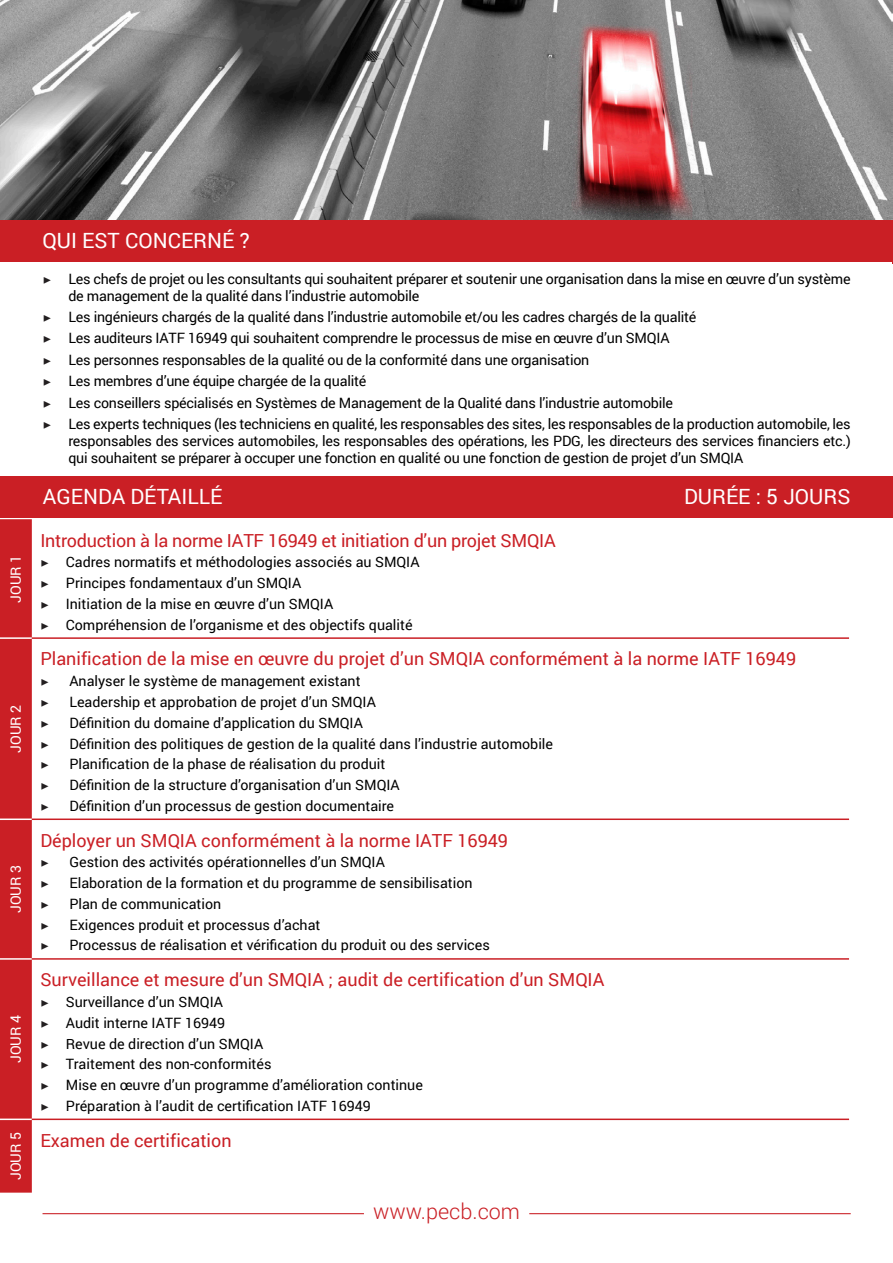
<style>
.page{position:relative;width:893px;height:1263px;background:#fff}
.page>*{position:absolute;margin:0;border:0;box-sizing:border-box;transform-origin:0 0}
.t1{font:300 21.6px "Roboto";color:#ca1f25}
.t2{font:21px "Roboto";color:#fff}
.t3{font:18px "Roboto";color:#ca1f25}
.t4{font:14.25px/17.1px "Roboto";color:#000}
.t5{font:14.25px "Roboto";color:#fff}
.s1{font-family:"Minion Pro";color:#231f20}
</style>
<div class="page">
<hr style="left:43px;top:1213px;width:321px;height:1px;background:#ca1f25">
<hr style="left:529px;top:1213px;width:322px;height:1px;background:#ca1f25">
<div style="left:0;top:476px;width:893px;height:41px;background:#ca1f25"></div>
<div style="left:0;top:519px;width:32px;height:673px;background:#ca1f25"></div>
<hr style="left:0;top:637px;width:32px;height:2px;background:#fff">
<hr style="left:0;top:818px;width:32px;height:2px;background:#fff">
<hr style="left:0;top:958px;width:32px;height:2px;background:#fff">
<hr style="left:0;top:1118px;width:32px;height:2px;background:#fff">
<hr style="left:32px;top:637px;width:817px;height:2px;background:#ca1f25">
<hr style="left:32px;top:818px;width:817px;height:2px;background:#ca1f25">
<hr style="left:32px;top:958px;width:817px;height:2px;background:#ca1f25">
<hr style="left:32px;top:1118px;width:817px;height:2px;background:#ca1f25">
<img style="left:0;top:0;width:893px;height:220px">
<div style="left:0;top:220px;width:893px;height:41px;background:#ca1f25"></div>
<p class="t2" style="left:43px;top:225px;width:209px">QUI EST CONCERNÉ ?</p>
<p class="t4" style="left:68px;top:269px;width:784px;text-indent:-26px"><span class="s1">▶</span> Les chefs de projet ou les consultants qui souhaitent préparer et soutenir une organisation dans la mise en œuvre d’un système de management de la qualité dans l’industrie automobile</p>
<p class="t4" style="left:43px;top:308px;width:655px"><span class="s1">▶</span> Les ingénieurs chargés de la qualité dans l’industrie automobile et/ou les cadres chargés de la qualité</p>
<p class="t4" style="left:43px;top:329px;width:628px"><span class="s1">▶</span> Les auditeurs IATF 16949 qui souhaitent comprendre le processus de mise en œuvre d’un SMQIA</p>
<p class="t4" style="left:43px;top:351px;width:548px"><span class="s1">▶</span> Les personnes responsables de la qualité ou de la conformité dans une organisation</p>
<p class="t4" style="left:43px;top:372px;width:325px"><span class="s1">▶</span> Les membres d’une équipe chargée de la qualité</p>
<p class="t4" style="left:43px;top:393px;width:632px"><span class="s1">▶</span> Les conseillers spécialisés en Systèmes de Management de la Qualité dans l’industrie automobile</p>
<p class="t4" style="left:68px;top:415px;width:784px;text-align:justify;text-indent:-26px"><span class="s1">▶</span> Les experts techniques (les techniciens en qualité, les responsables des sites, les responsables de la production automobile, les responsables des services automobiles, les responsables des opérations, les PDG, les directeurs des services financiers etc.) qui souhaitent se préparer à occuper une fonction en qualité ou une fonction de gestion de projet d’un SMQIA</p>
<p class="t5" style="left:6px;top:603px;width:50px;rotate:-90deg">JOUR 1</p>
<p class="t5" style="left:6px;top:753px;width:50px;rotate:-90deg">JOUR 2</p>
<p class="t5" style="left:6px;top:913px;width:50px;rotate:-90deg">JOUR 3</p>
<p class="t5" style="left:6px;top:1063px;width:50px;rotate:-90deg">JOUR 4</p>
<p class="t2" style="left:43px;top:481px;width:181px">AGENDA DÉTAILLÉ</p>
<p class="t2" style="left:684px;top:481px;width:168px">DURÉE : 5 JOURS</p>
<p class="t3" style="left:40px;top:527px;width:517px">Introduction à la norme IATF 16949 et initiation d’un projet SMQIA</p>
<p class="t4" style="left:40px;top:553px;width:381px"><span class="s1">▶</span> Cadres normatifs et méthodologies associés au SMQIA</p>
<p class="t4" style="left:40px;top:574px;width:262px"><span class="s1">▶</span> Principes fondamentaux d’un SMQIA</p>
<p class="t4" style="left:40px;top:595px;width:294px"><span class="s1">▶</span> Initiation de la mise en œuvre d’un SMQIA</p>
<p class="t4" style="left:40px;top:615px;width:374px"><span class="s1">▶</span> Compréhension de l’organisme et des objectifs qualité</p>
<p class="t3" style="left:40px;top:646px;width:757px">Planification de la mise en œuvre du projet d’un SMQIA conformément à la norme IATF 16949</p>
<p class="t4" style="left:40px;top:672px;width:322px"><span class="s1">▶</span> ▶Analyser le système de management existant</p>
<p class="t4" style="left:40px;top:693px;width:337px"><span class="s1">▶</span> ▶Leadership et approbation de projet d’un SMQIA</p>
<p class="t4" style="left:40px;top:714px;width:324px"><span class="s1">▶</span> ▶Définition du domaine d’application du SMQIA</p>
<p class="t4" style="left:40px;top:734px;width:514px"><span class="s1">▶</span> ▶Définition des politiques de gestion de la qualité dans l’industrie automobile</p>
<p class="t4" style="left:40px;top:755px;width:346px"><span class="s1">▶</span> ▶Planification de la phase de réalisation du produit</p>
<p class="t4" style="left:40px;top:776px;width:361px"><span class="s1">▶</span> ▶Définition de la structure d’organisation d’un SMQIA</p>
<p class="t4" style="left:40px;top:797px;width:355px"><span class="s1">▶</span> ▶Définition d’un processus de gestion documentaire</p>
<p class="t3" style="left:40px;top:827px;width:469px">Déployer un SMQIA conformément à la norme IATF 16949</p>
<p class="t4" style="left:40px;top:853px;width:346px"><span class="s1">▶</span> ▶Gestion des activités opérationnelles d’un SMQIA</p>
<p class="t4" style="left:40px;top:874px;width:434px"><span class="s1">▶</span> ▶Elaboration de la formation et du programme de sensibilisation</p>
<p class="t4" style="left:40px;top:895px;width:182px"><span class="s1">▶</span> ▶Plan de communication</p>
<p class="t4" style="left:40px;top:915px;width:282px"><span class="s1">▶</span> ▶Exigences produit et processus d’achat</p>
<p class="t4" style="left:40px;top:936px;width:451px"><span class="s1">▶</span> ▶Processus de réalisation et vérification du produit ou des services</p>
<p class="t3" style="left:40px;top:967px;width:566px">Surveillance et mesure d’un SMQIA ; audit de certification d’un SMQIA</p>
<p class="t4" style="left:40px;top:993px;width:184px"><span class="s1">▶</span> Surveillance d’un SMQIA</p>
<p class="t4" style="left:40px;top:1014px;width:186px"><span class="s1">▶</span> Audit interne IATF 16949</p>
<p class="t4" style="left:40px;top:1034px;width:224px"><span class="s1">▶</span> Revue de direction d’un SMQIA</p>
<p class="t4" style="left:40px;top:1055px;width:233px"><span class="s1">▶</span> Traitement des non-conformités</p>
<p class="t4" style="left:40px;top:1076px;width:384px"><span class="s1">▶</span> Mise en œuvre d’un programme d’amélioration continue</p>
<p class="t4" style="left:40px;top:1097px;width:332px"><span class="s1">▶</span> Préparation à l’audit de certification IATF 16949</p>
<p class="t5" style="left:6px;top:1180px;width:50px;rotate:-90deg">JOUR 5</p>
<p class="t3" style="left:40px;top:1128px;width:193px">Examen de certification</p>
<p class="t1" style="left:373px;top:1196px;width:148px">www.pecb.com</p>
</div>
